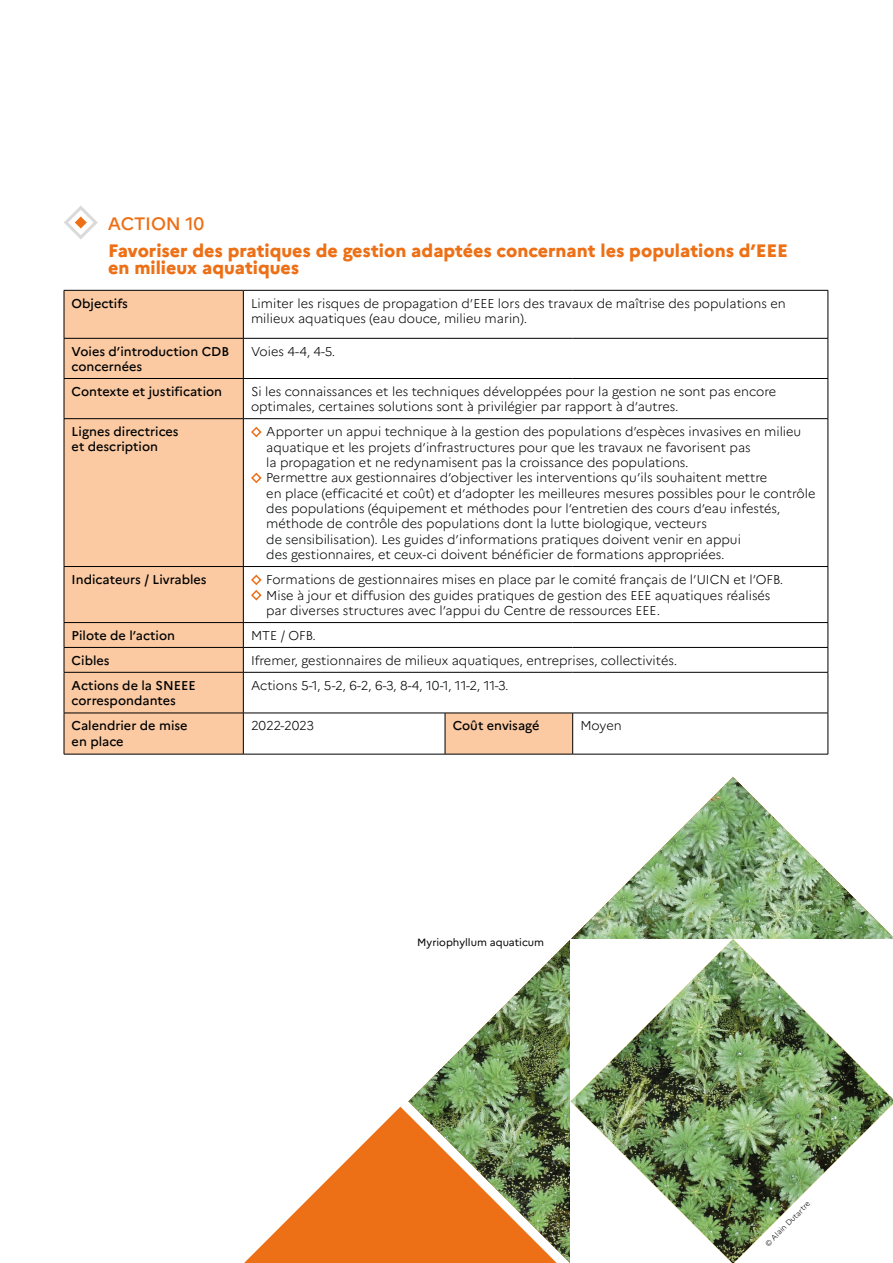
<style>
.page{position:relative;width:893px;height:1263px;background:#fff}
.page>*{position:absolute;margin:0;border:0;box-sizing:border-box;transform-origin:0 0}
.t1{font:800 18px/16.5px "Marianne";color:#ed7016}
.t2{font:500 18px "Marianne";letter-spacing:-.01em;color:#ed7016}
.t3{font:300 12.75px/15.3px "Marianne";color:#010202}
.t4{font:500 12.75px/15.3px "Marianne";color:#010202}
.t5{font:300 12.75px/15.3px "Marianne";color:#000}
.t6{font:10.5px "Marianne";color:#000}
.t7{font:300 7.5px "Marianne";color:#000}
</style>
<div class="page">
<svg style="left:65px;top:291px;width:508px;height:463px"></svg>
<hr style="left:64px;top:290px;width:179px;height:1px;background:#000">
<hr style="left:64px;top:291px;width:1px;height:47px;background:#000">
<hr style="left:243px;top:290px;width:202px;height:1px;background:#000">
<hr style="left:243px;top:291px;width:1px;height:47px;background:#000">
<hr style="left:445px;top:290px;width:128px;height:1px;background:#000">
<hr style="left:573px;top:290px;width:255px;height:1px;background:#000">
<hr style="left:828px;top:291px;width:1px;height:47px;background:#000">
<hr style="left:64px;top:338px;width:179px;height:1px;background:#000">
<hr style="left:64px;top:339px;width:1px;height:39px;background:#000">
<hr style="left:243px;top:338px;width:202px;height:1px;background:#000">
<hr style="left:243px;top:339px;width:1px;height:39px;background:#000">
<hr style="left:445px;top:338px;width:128px;height:1px;background:#000">
<hr style="left:573px;top:338px;width:255px;height:1px;background:#000">
<hr style="left:828px;top:339px;width:1px;height:39px;background:#000">
<hr style="left:64px;top:378px;width:179px;height:1px;background:#000">
<hr style="left:64px;top:379px;width:1px;height:39px;background:#000">
<hr style="left:243px;top:378px;width:202px;height:1px;background:#000">
<hr style="left:243px;top:379px;width:1px;height:39px;background:#000">
<hr style="left:445px;top:378px;width:128px;height:1px;background:#000">
<hr style="left:573px;top:378px;width:255px;height:1px;background:#000">
<hr style="left:828px;top:379px;width:1px;height:39px;background:#000">
<hr style="left:64px;top:418px;width:179px;height:1px;background:#000">
<hr style="left:64px;top:419px;width:1px;height:147px;background:#000">
<hr style="left:243px;top:418px;width:202px;height:1px;background:#000">
<hr style="left:243px;top:419px;width:1px;height:147px;background:#000">
<hr style="left:445px;top:418px;width:128px;height:1px;background:#000">
<hr style="left:573px;top:418px;width:255px;height:1px;background:#000">
<hr style="left:828px;top:419px;width:1px;height:147px;background:#000">
<hr style="left:64px;top:566px;width:179px;height:1px;background:#000">
<hr style="left:64px;top:567px;width:1px;height:55px;background:#000">
<hr style="left:243px;top:566px;width:202px;height:1px;background:#000">
<hr style="left:243px;top:567px;width:1px;height:55px;background:#000">
<hr style="left:445px;top:566px;width:128px;height:1px;background:#000">
<hr style="left:573px;top:566px;width:255px;height:1px;background:#000">
<hr style="left:828px;top:567px;width:1px;height:55px;background:#000">
<hr style="left:64px;top:622px;width:179px;height:1px;background:#000">
<hr style="left:243px;top:622px;width:202px;height:1px;background:#000">
<hr style="left:445px;top:622px;width:128px;height:1px;background:#000">
<hr style="left:573px;top:622px;width:255px;height:1px;background:#000">
<hr style="left:64px;top:647px;width:179px;height:1px;background:#000">
<svg style="left:64px;top:623px;width:1px;height:49px"></svg>
<hr style="left:243px;top:647px;width:202px;height:1px;background:#000">
<svg style="left:243px;top:623px;width:1px;height:49px"></svg>
<hr style="left:445px;top:647px;width:128px;height:1px;background:#000">
<hr style="left:573px;top:647px;width:255px;height:1px;background:#000">
<svg style="left:828px;top:623px;width:1px;height:49px"></svg>
<hr style="left:64px;top:672px;width:179px;height:1px;background:#000">
<hr style="left:64px;top:672px;width:1px;height:41px;background:#000">
<hr style="left:243px;top:672px;width:202px;height:1px;background:#000">
<hr style="left:243px;top:672px;width:1px;height:41px;background:#000">
<hr style="left:445px;top:672px;width:128px;height:1px;background:#000">
<hr style="left:573px;top:672px;width:255px;height:1px;background:#000">
<hr style="left:828px;top:672px;width:1px;height:41px;background:#000">
<hr style="left:64px;top:713px;width:179px;height:1px;background:#000">
<hr style="left:64px;top:713px;width:1px;height:41px;background:#000">
<hr style="left:243px;top:713px;width:202px;height:1px;background:#000">
<hr style="left:243px;top:713px;width:1px;height:41px;background:#000">
<hr style="left:573px;top:713px;width:255px;height:1px;background:#000">
<hr style="left:828px;top:713px;width:1px;height:41px;background:#000">
<hr style="left:64px;top:754px;width:179px;height:1px;background:#000">
<hr style="left:243px;top:754px;width:202px;height:1px;background:#000">
<hr style="left:573px;top:754px;width:255px;height:1px;background:#000">
<hr style="left:445px;top:713px;width:128px;height:1px;background:#000">
<hr style="left:445px;top:713px;width:1px;height:41px;background:#000">
<hr style="left:572px;top:713px;width:1px;height:41px;background:#000">
<hr style="left:445px;top:754px;width:128px;height:1px;background:#000">
<svg style="left:250px;top:426px;width:13px;height:12px"></svg>
<svg style="left:250px;top:472px;width:13px;height:12px"></svg>
<svg style="left:250px;top:573px;width:13px;height:28px"></svg>
<svg style="left:64px;top:206px;width:34px;height:33px"></svg>
<img style="left:408px;top:777px;width:485px;height:486px">
<img style="left:571px;top:939px;width:322px;height:324px">
<svg style="left:244px;top:1107px;width:313px;height:156px;fill:#ed7016"></svg>
<h1 class="t2" style="left:108px;top:212px;width:98px">ACTION 10</h1>
<h1 class="t1" style="left:108px;top:242px;width:681px">Favoriser des pratiques de gestion adaptées concernant les populations d’EEE en milieux aquatiques</h1>
<p class="t4" style="left:72px;top:295px;width:58px">Objectifs</p>
<p class="t3" style="left:251px;top:295px;width:536px">Limiter les risques de propagation d’EEE lors des travaux de maîtrise des populations en milieux aquatiques (eau douce, milieu marin).</p>
<p class="t4" style="left:72px;top:343px;width:159px">Voies d’introduction CDB concernées</p>
<p class="t3" style="left:251px;top:343px;width:86px">Voies 4-4, 4-5.</p>
<p class="t4" style="left:72px;top:383px;width:152px">Contexte et justification</p>
<p class="t3" style="left:251px;top:383px;width:527px">Si les connaissances et les techniques développées pour la gestion ne sont pas encore optimales, certaines solutions sont à privilégier par rapport à d’autres.</p>
<p class="t4" style="left:72px;top:424px;width:108px">Lignes directrices et description</p>
<p class="t3" style="left:266px;top:424px;width:551px">Apporter un appui technique à la gestion des populations d’espèces invasives en milieu aquatique et les projets d’infrastructures pour que les travaux ne favorisent pas<br>la propagation et ne redynamisent pas la croissance des populations.<br>Permettre aux gestionnaires d’objectiver les interventions qu’ils souhaitent mettre<br>en place (efficacité et coût) et d’adopter les meilleures mesures possibles pour le contrôle des populations (équipement et méthodes pour l’entretien des cours d’eau infestés, méthode de contrôle des populations dont la lutte biologique, vecteurs<br>de sensibilisation). Les guides d’informations pratiques doivent venir en appui<br>des gestionnaires, et ceux-ci doivent bénéficier de formations appropriées.</p>
<p class="t4" style="left:72px;top:571px;width:137px">Indicateurs / Livrables</p>
<p class="t5" style="left:266px;top:572px;width:519px">Formations de gestionnaires mises en place par le comité français de l’UICN et l’OFB.<br>Mise à jour et diffusion des guides pratiques de gestion des EEE aquatiques réalisés par diverses structures avec l’appui du Centre de ressources EEE.</p>
<p class="t4" style="left:72px;top:627px;width:105px">Pilote de l’action</p>
<p class="t3" style="left:251px;top:627px;width:66px">MTE / OFB.</p>
<p class="t4" style="left:72px;top:652px;width:39px">Cibles</p>
<p class="t3" style="left:251px;top:652px;width:428px">Ifremer, gestionnaires de milieux aquatiques, entreprises, collectivités.</p>
<p class="t4" style="left:72px;top:677px;width:126px">Actions de la SNEEE correspondantes</p>
<p class="t3" style="left:251px;top:677px;width:259px">Actions 5-1, 5-2, 6-2, 6-3, 8-4, 10-1, 11-2, 11-3.</p>
<p class="t4" style="left:72px;top:718px;width:117px">Calendrier de mise en place</p>
<p class="t3" style="left:251px;top:718px;width:65px">2022-2023</p>
<p class="t4" style="left:453px;top:718px;width:88px">Coût envisagé</p>
<p class="t3" style="left:580px;top:718px;width:43px">Moyen</p>
<p class="t6" style="left:417px;top:935px;width:128px">Myriophyllum aquaticum</p>
<p class="t7" style="left:763px;top:1241px;width:61px;rotate:-45deg">© Alain Dutartre</p>
</div>
